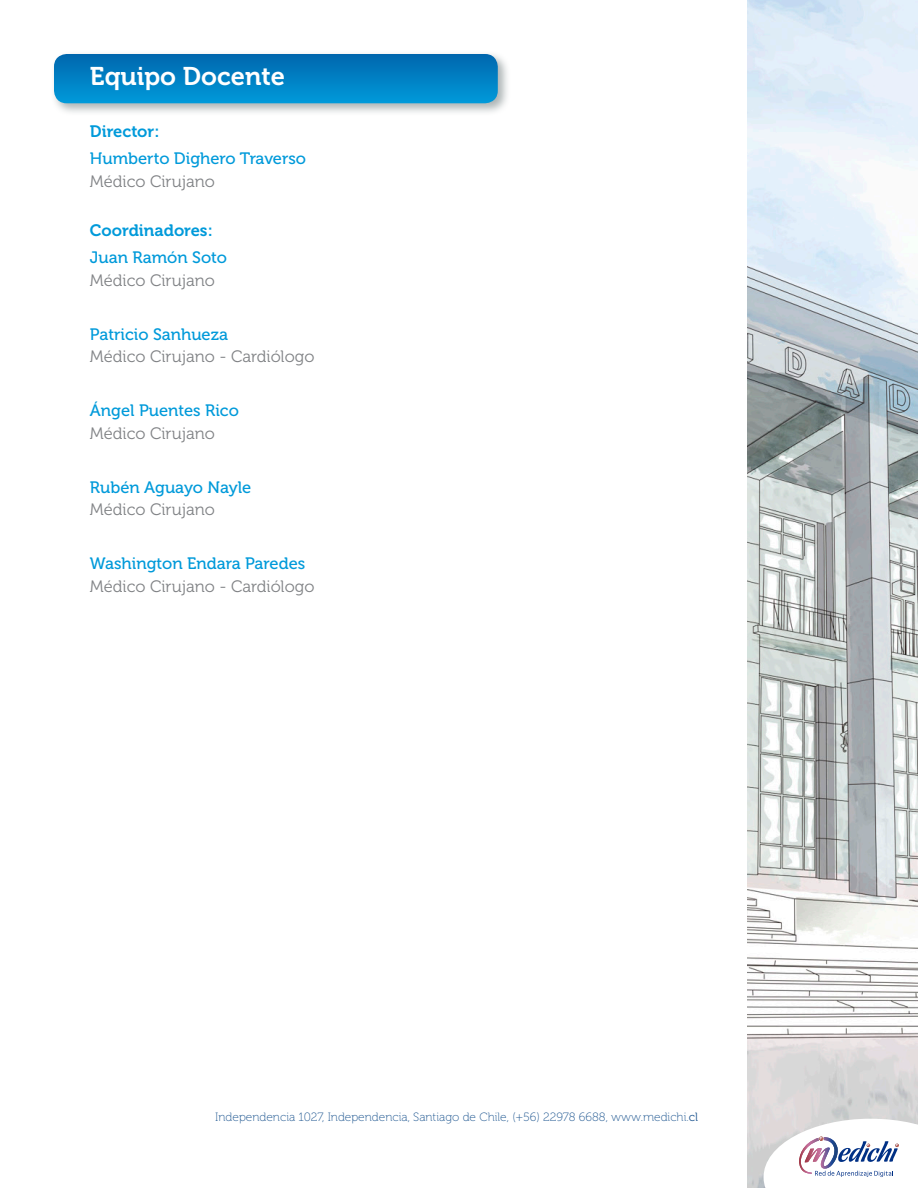
<style>
.page{position:relative;width:918px;height:1188px;background:#fff}
.page>*{position:absolute;margin:0;border:0;box-sizing:border-box;transform-origin:0 0}
.t1{font:25.5px "Museo 700";color:#fff}
.t2{font:16.5px "Museo 500";color:#009ada}
.t3{font:16.5px "Museo 300";color:#808285}
.t4{font:16.5px "Museo 700";color:#009ada}
.t5{font:12px "Museo 100";color:#1f5791}
.s1{font-family:"Museo 300"}
</style>
<div class="page">
<img style="left:748px;top:0;width:170px;height:1188px">
<svg style="left:764px;top:1119px;width:154px;height:69px"></svg>
<div style="left:50px;top:50px;width:460px;height:66px;background:#929c9d;opacity:.75"></div>
<svg style="left:54px;top:54px;width:444px;height:49px;background:#0180c3"></svg>
<p class="t1" style="left:90px;top:62px;width:196px">Equipo Docente</p>
<p class="t4" style="left:90px;top:122px;width:71px">Director:</p>
<p class="t2" style="left:90px;top:150px;width:218px">Humberto Dighero Traverso</p>
<p class="t3" style="left:90px;top:172px;width:127px">Médico Cirujano</p>
<p class="t4" style="left:90px;top:221px;width:124px">Coordinadores:</p>
<p class="t2" style="left:90px;top:249px;width:139px">Juan Ramón Soto</p>
<p class="t3" style="left:90px;top:271px;width:127px">Médico Cirujano</p>
<p class="t2" style="left:90px;top:325px;width:140px">Patricio Sanhueza</p>
<p class="t3" style="left:90px;top:348px;width:226px">Médico Cirujano - Cardiólogo</p>
<p class="t2" style="left:90px;top:402px;width:150px">Ángel Puentes Rico</p>
<p class="t3" style="left:90px;top:424px;width:127px">Médico Cirujano</p>
<p class="t2" style="left:90px;top:478px;width:163px">Rubén Aguayo Nayle</p>
<p class="t3" style="left:90px;top:501px;width:127px">Médico Cirujano</p>
<p class="t2" style="left:90px;top:555px;width:217px">Washington Endara Paredes</p>
<p class="t3" style="left:90px;top:577px;width:226px">Médico Cirujano - Cardiólogo</p>
<p class="t5" style="left:215px;top:1111px;width:484px">Independencia 1027, Independencia, Santiago de Chile, (+56) 22978 6688, www.medichi.<span class="s1">cl</span></p>
</div>
